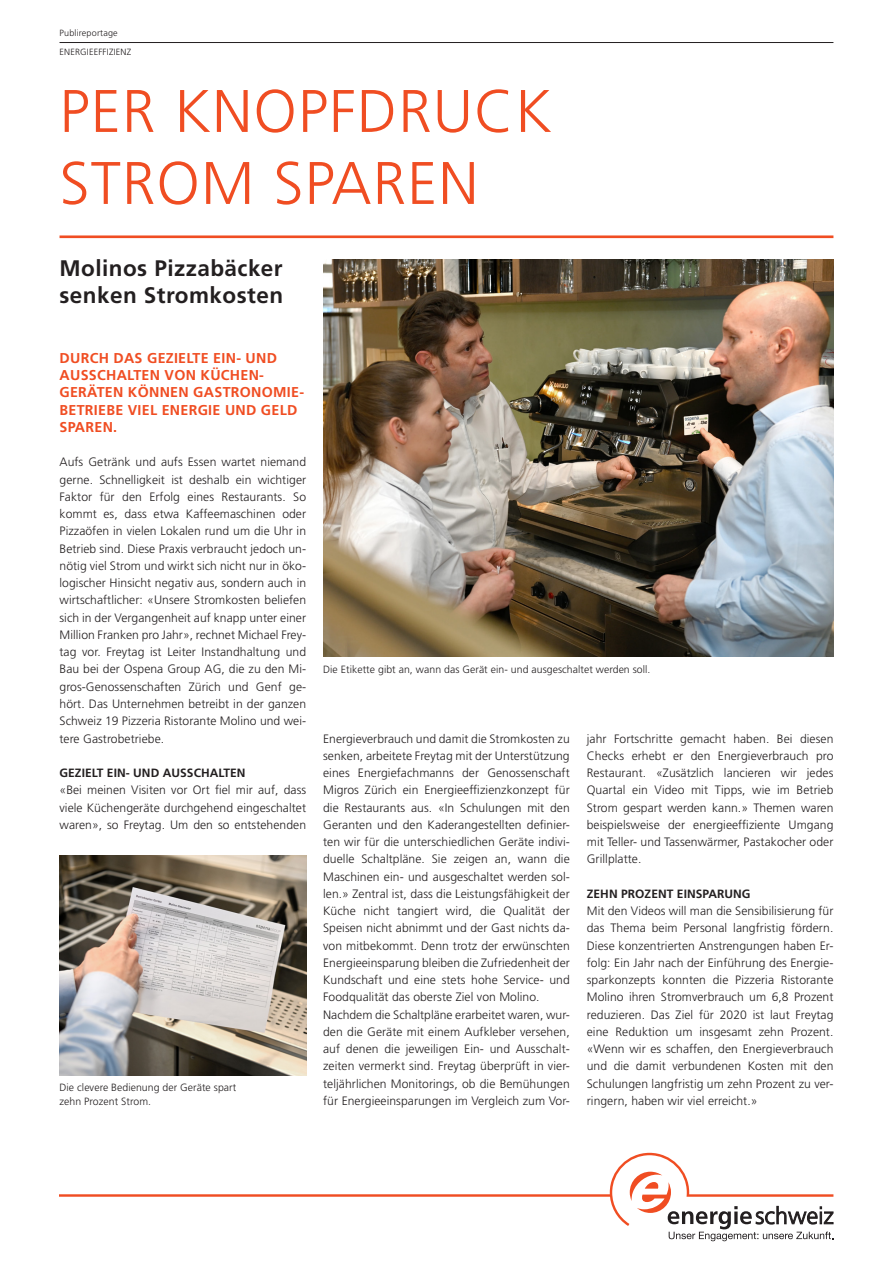
<style>
.page{position:relative;width:893px;height:1263px;background:#fff}
.page>*{position:absolute;margin:0;border:0;box-sizing:border-box;transform-origin:0 0}
.t1{font:300 60px/72px "Frutiger LT Std";letter-spacing:.02em;color:#f04d22}
.t2{font:700 22.5px/27px "Frutiger LT Std";letter-spacing:.02em;color:#231f20}
.t3{font:700 14.25px/17.2px "Frutiger LT Std";letter-spacing:.02em;color:#f04d22}
.t4{font:300 12.15px/17.2px "Frutiger LT Std";letter-spacing:.005em;color:#231f20;text-align:justify}
.t5{font:700 12px "Frutiger LT Std";letter-spacing:.005em;color:#231f20}
.t6{font:300 10.5px/13.5px "Frutiger LT Std";letter-spacing:.005em;color:#231f20}
.t7{font:300 9px/19.4px "Frutiger LT Std";letter-spacing:.02em;color:#231f20}
</style>
<div class="page">
<hr style="left:60px;top:235px;width:773px;height:3px;background:#f04d22">
<hr style="left:60px;top:42px;width:773px;height:1px;background:#231f20">
<hr style="left:60px;top:1194px;width:551px;height:3px;background:#f04d22">
<svg style="left:610px;top:1153px;width:224px;height:88px"></svg>
<img style="left:60px;top:856px;width:246px;height:219px">
<img style="left:323px;top:259px;width:510px;height:397px">
<p class="t7" style="left:60px;top:23px;width:73px">Publireportage<br>ENERGIEEFFIZIENZ</p>
<h1 class="t1" style="left:60px;top:76px;width:494px">PER KNOPFDRUCK<br>STROM SPAREN</h1>
<h2 class="t2" style="left:60px;top:255px;width:225px">Molinos Pizzabäcker senken Stromkosten</h2>
<p class="t3" style="left:60px;top:349px;width:246px">DURCH DAS GEZIELTE EIN- UND<br>AUSSCHALTEN VON KÜCHEN-<br>GERÄTEN KÖNNEN GASTRONOMIE-<br>BETRIEBE VIEL ENERGIE UND GELD<br>SPAREN.</p>
<p class="t4" style="left:60px;top:454px;width:248px">Aufs Getränk und aufs Essen wartet niemand gerne. Schnelligkeit ist deshalb ein wichtiger Faktor für den Erfolg eines Restaurants. So kommt es, dass etwa Kaffeemaschinen oder Pizzaöfen in vielen Lokalen rund um die Uhr in Betrieb sind. Diese Praxis verbraucht jedoch un&shy;nötig viel Strom und wirkt sich nicht nur in öko&shy;logischer Hinsicht negativ aus, sondern auch in wirtschaftlicher: «Unsere Stromkosten beliefen sich in der Vergangenheit auf knapp unter einer Million Franken pro Jahr», rechnet Michael Frey&shy;tag vor. Freytag ist Leiter Instandhaltung und Bau bei der Ospena Group AG, die zu den Mi&shy;gros-Genossenschaften Zürich und Genf ge&shy;hört. Das Unternehmen betreibt in der ganzen Schweiz 19 Pizzeria Ristorante Molino und wei&shy;tere Gastrobetriebe.</p>
<p class="t5" style="left:60px;top:766px;width:188px">GEZIELT EIN- UND AUSSCHALTEN</p>
<p class="t4" style="left:60px;top:782px;width:248px">«Bei meinen Visiten vor Ort fiel mir auf, dass viele Küchengeräte durchgehend eingeschaltet waren», so Freytag. Um den so entstehenden</p>
<p class="t6" style="left:60px;top:1081px;width:178px">Die clevere Bedienung der Geräte spart zehn Prozent Strom.</p>
<p class="t6" style="left:323px;top:663px;width:329px">Die Etikette gibt an, wann das Gerät ein- und ausgeschaltet werden soll.</p>
<p class="t4" style="left:323px;top:730px;width:248px;text-align:left">Energieverbrauch und damit die Stromkosten zu senken, arbeitete Freytag mit der Unterstützung eines Energiefachmanns der Genossenschaft Migros Zürich ein Energieeffizienzkonzept für die Restaurants aus. «In Schulungen mit den Geranten und den Kaderangestellten definier&shy;ten wir für die unterschiedlichen Geräte indivi&shy;duelle Schaltpläne. Sie zeigen an, wann die Maschinen ein- und ausgeschaltet werden sol&shy;len.» Zentral ist, dass die Leistungsfähigkeit der Küche nicht tangiert wird, die Qualität der Speisen nicht abnimmt und der Gast nichts da&shy;von mitbekommt. Denn trotz der erwünschten Energieeinsparung bleiben die Zufriedenheit der Kundschaft und eine stets hohe Service- und Foodqualität das oberste Ziel von Molino.<br>Nachdem die Schaltpläne erarbeitet waren, wur&shy;den die Geräte mit einem Aufkleber versehen, auf denen die jeweiligen Ein- und Ausschalt&shy;zeiten vermerkt sind. Freytag überprüft in vier&shy;teljährlichen Monitorings, ob die Bemühungen für Energieeinsparungen im Vergleich zum Vor-</p>
<p class="t4" style="left:587px;top:730px;width:248px">jahr Fortschritte gemacht haben. Bei diesen Checks erhebt er den Energieverbrauch pro Restaurant. «Zusätzlich lancieren wir jedes Quartal ein Video mit Tipps, wie im Betrieb Strom gespart werden kann.» Themen waren beispielsweise der energieeffiziente Umgang mit Teller- und Tassenwärmer, Pastakocher oder Grillplatte.</p>
<p class="t5" style="left:587px;top:886px;width:165px">ZEHN PROZENT EINSPARUNG</p>
<p class="t4" style="left:587px;top:902px;width:248px">Mit den Videos will man die Sensibilisierung für das Thema beim Personal langfristig fördern.<br>Diese konzentrierten Anstrengungen haben Er&shy;folg: Ein Jahr nach der Einführung des Energie&shy;sparkonzepts konnten die Pizzeria Ristorante Molino ihren Stromverbrauch um 6,8 Prozent reduzieren. Das Ziel für 2020 ist laut Freytag eine Reduktion um insgesamt zehn Prozent. «Wenn wir es schaffen, den Energieverbrauch und die damit verbundenen Kosten mit den Schulungen langfristig um zehn Prozent zu ver&shy;ringern, haben wir viel erreicht.»</p>
</div>
